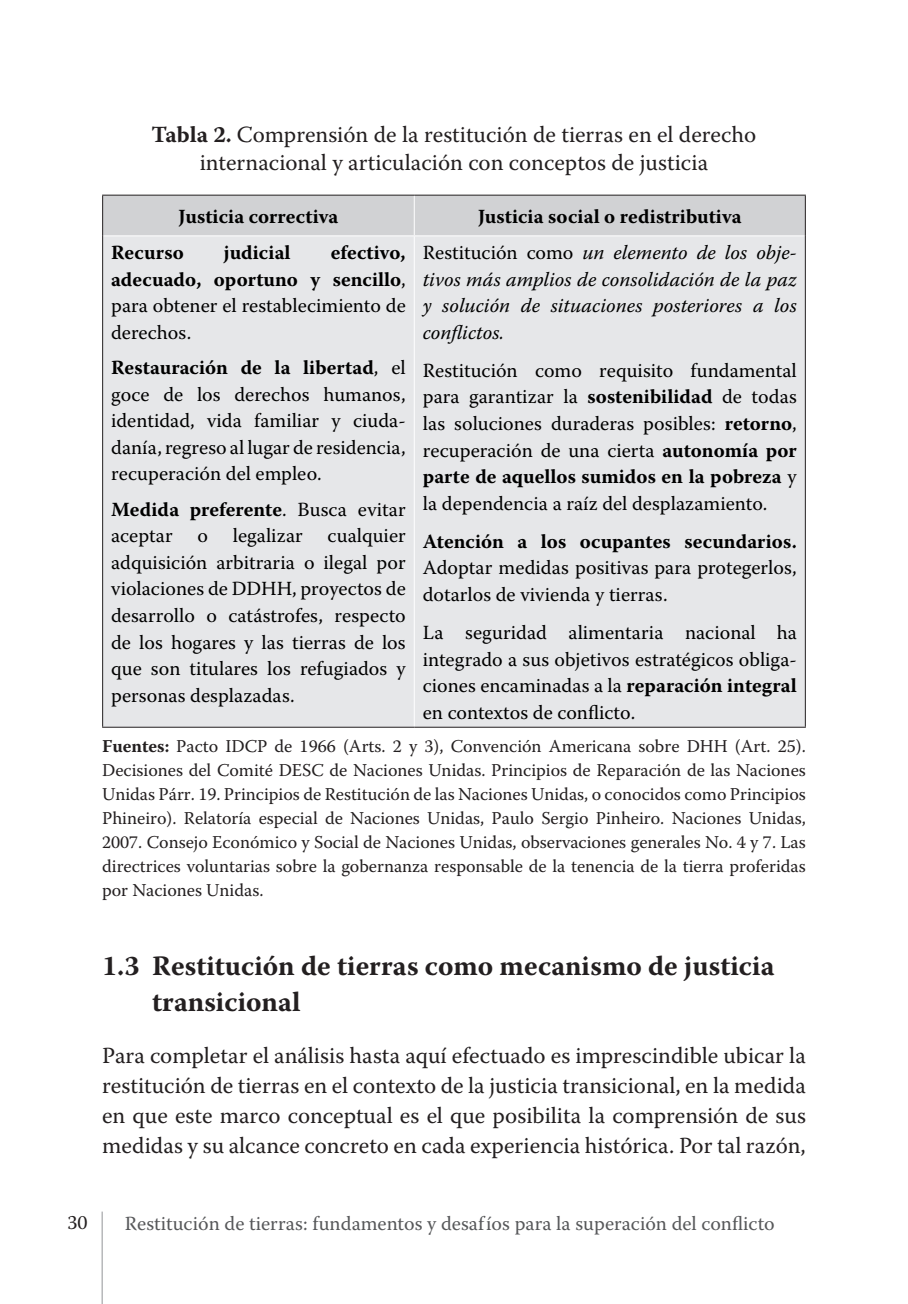
<style>
.page{position:relative;width:908px;height:1304px;background:#fff}
.page>*{position:absolute;margin:0;border:0;box-sizing:border-box;transform-origin:0 0}
.t1{font:700 28px/36px "Warnock Pro";color:#231f20}
.t2{font:23px/30px "Warnock Pro";color:#231f20;text-align:center}
.t3{font:20px/26.6px "Warnock Pro";color:#000;text-align:justify}
.t4{font:italic 20px/26.6px "Warnock Pro";color:#000;text-align:justify}
.t5{font:700 20px "Warnock Pro";letter-spacing:.005em;color:#000}
.t6{font:20px "Warnock Pro";color:#57585a}
.t7{font:20px "Warnock Pro";color:#231f20}
.t8{font:18px/24px "Warnock Pro";color:#231f20;text-align:justify}
.s1{font-weight:700}
.s2{font-style:normal}
</style>
<div class="page">
<hr style="left:102px;top:1212px;width:1px;height:92px;background:#939598">
<div style="left:103px;top:196px;width:701px;height:39px;background:#d1d2d4"></div>
<div style="left:103px;top:236px;width:701px;height:491px;background:#e6e7e9"></div>
<hr style="left:413px;top:196px;width:1px;height:39px;background:#fff">
<hr style="left:413px;top:236px;width:1px;height:491px;background:#fff">
<hr style="left:102px;top:195px;width:312px;height:1px;background:#231f20">
<hr style="left:102px;top:196px;width:1px;height:40px;background:#231f20">
<hr style="left:414px;top:195px;width:391px;height:1px;background:#231f20">
<hr style="left:804px;top:196px;width:1px;height:40px;background:#231f20">
<hr style="left:102px;top:236px;width:1px;height:491px;background:#231f20">
<hr style="left:804px;top:236px;width:1px;height:491px;background:#231f20">
<hr style="left:102px;top:727px;width:312px;height:1px;background:#231f20">
<hr style="left:414px;top:727px;width:391px;height:1px;background:#231f20">
<p class="t2" style="left:152px;top:120px;width:606px;line-height:28px"><span class="s1">Tabla 2.</span> Comprensión de la restitución de tierras en el derecho internacional y articulación con conceptos de justicia</p>
<p class="t5" style="left:178px;top:204px;width:161px">Justicia correctiva</p>
<p class="t5" style="left:478px;top:204px;width:265px">Justicia social o redistributiva</p>
<p class="t5" style="left:111px;top:240px;width:74px">Recurso</p>
<p class="t5" style="left:224px;top:240px;width:68px">judicial</p>
<p class="t4" style="left:422px;top:239px;width:375px"><span class="s2">Restitución como</span> un elemento de los obje&shy;tivos más amplios de consolidación de la paz y solución de situaciones posteriores a los conflictos.</p>
<p class="t3" style="left:422px;top:357px;width:375px">Restitución como requisito fundamental para garantizar la <span class="s1">sostenibilidad</span> de todas las soluciones duraderas posibles: <span class="s1">retorno</span>, recuperación de una cierta <span class="s1">autonomía por parte de aquellos sumidos en la pobreza</span> y la dependencia a raíz del desplazamiento.</p>
<p class="t5" style="left:422px;top:529px;width:375px">Atención a los ocupantes secundarios.</p>
<p class="t3" style="left:422px;top:554px;width:375px">Adoptar medidas positivas para protegerlos, dotarlos de vivienda y tierras.</p>
<p class="t3" style="left:422px;top:619px;width:375px">La seguridad alimentaria nacional ha integrado a sus objetivos estratégicos obliga&shy;ciones encaminadas a la <span class="s1">reparación integral </span>en contextos de conflicto.</p>
<p class="t8" style="left:102px;top:734px;width:705px"><span class="s1">Fuentes:</span> Pacto IDCP de 1966 (Arts. 2 y 3), Convención Americana sobre DHH (Art. 25).<br>Decisiones del Comité DESC de Naciones Unidas. Principios de Reparación de las Naciones Unidas Párr. 19. Principios de Restitución de las Naciones Unidas, o conocidos como Principios Phineiro). Relatoría especial de Naciones Unidas, Paulo Sergio Pinheiro. Naciones Unidas, 2007. Consejo Económico y Social de Naciones Unidas, observaciones generales No. 4 y 7. Las directrices voluntarias sobre la gobernanza responsable de la tenencia de la tierra proferidas por Naciones Unidas.</p>
<p class="t3" style="left:111px;top:239px;width:296px;text-indent:219px"><span class="s1">efectivo, adecuado, oportuno y sencillo</span>, para obtener el restablecimiento de derechos.</p>
<p class="t3" style="left:111px;top:354px;width:296px"><span class="s1">Restauración de la libertad</span>, el goce de los derechos humanos, identidad, vida familiar y ciuda&shy;danía, regreso al lugar de residencia, recuperación del empleo.</p>
<p class="t3" style="left:111px;top:495px;width:296px"><span class="s1">Medida preferente</span>. Busca evitar aceptar o legalizar cualquier adquisición arbitraria o ilegal por violaciones de DDHH, proyectos de desarrollo o catástrofes, respecto de los hogares y las tierras de los que son titulares los refugiados y personas desplazadas.</p>
<h1 class="t1" style="left:152px;top:947px;width:623px;text-indent:-50px">1.3 Restitución de tierras como mecanismo de justicia transicional</h1>
<p class="t2" style="left:102px;top:1040px;width:705px;text-align:justify">Para completar el análisis hasta aquí efectuado es imprescindible ubicar la restitución de tierras en el contexto de la justicia transicional, en la medida en que este marco conceptual es el que posibilita la comprensión de sus medidas y su alcance concreto en cada experiencia histórica. Por tal razón,</p>
<p class="t7" style="left:68px;top:1210px;width:22px">30</p>
<p class="t6" style="left:125px;top:1211px;width:651px">Restitución de tierras: fundamentos y desafíos para la superación del conflicto</p>
</div>
